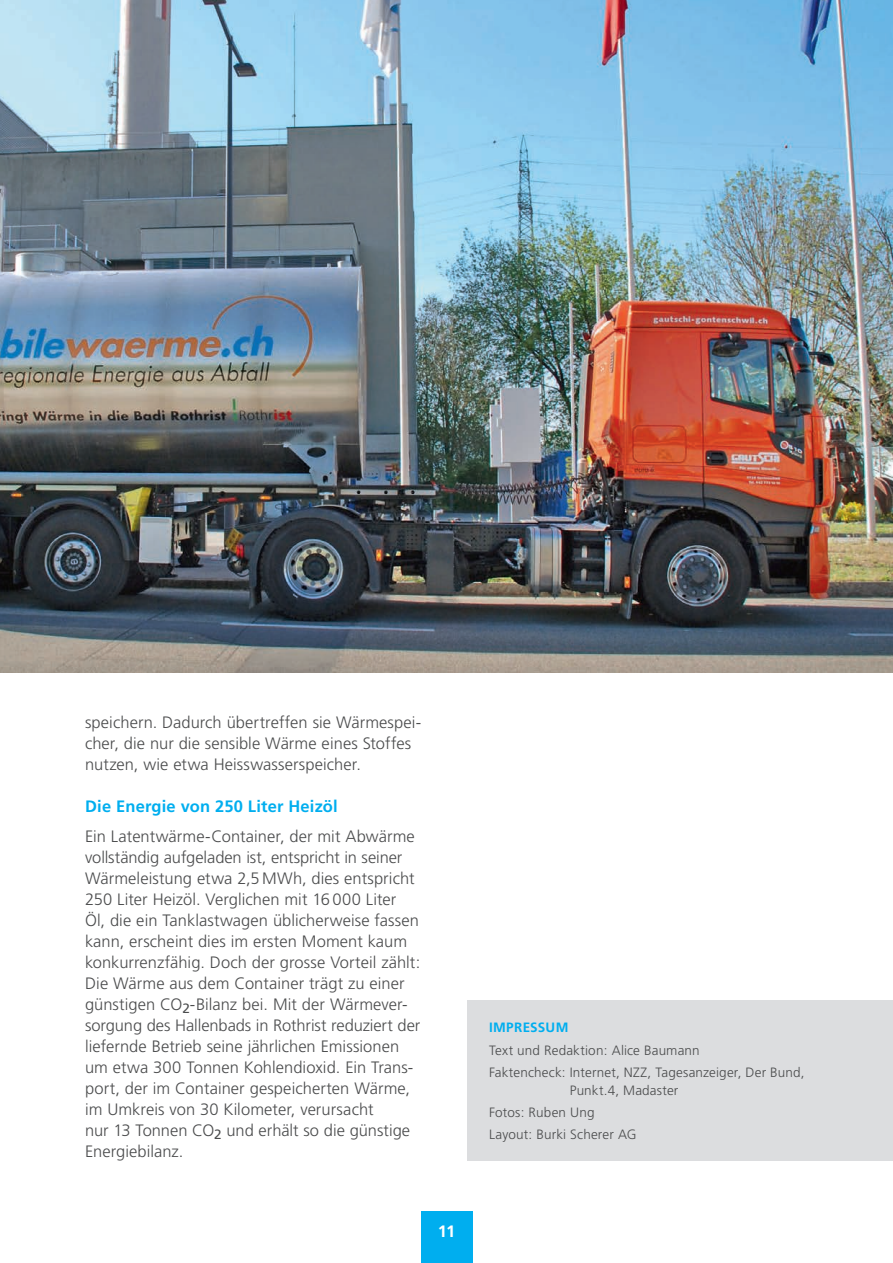
<style>
.page{position:relative;width:893px;height:1263px;background:#fff}
.page>*{position:absolute;margin:0;border:0;box-sizing:border-box;transform-origin:0 0}
.t1{font:300 16.5px/21px "Frutiger CE";letter-spacing:.005em;color:#4b4c4d}
.t2{font:700 16.5px "Frutiger CE";letter-spacing:.01em;color:#00aeef}
.t3{font:700 16.5px "Frutiger CE";color:#fff}
.t4{font:300 13.5px/22.2px "Frutiger CE";letter-spacing:.01em;color:#4b4c4d}
.t5{font:700 13.5px "Frutiger CE";letter-spacing:.025em;color:#00aeef}
</style>
<div class="page">
<div style="left:421px;top:1212px;width:51px;height:51px;background:#00aeef"></div>
<div style="left:468px;top:1001px;width:425px;height:160px;background:#dcdddf"></div>
<img style="left:0;top:0;width:893px;height:672px">
<p class="t1" style="left:85px;top:712px;width:338px">speichern. Dadurch übertreffen sie Wärmespei&shy;cher, die nur die sensible Wärme eines Stoffes nutzen, wie etwa Heisswasserspeicher.</p>
<p class="t2" style="left:85px;top:796px;width:254px">Die Energie von 250 Liter Heizöl</p>
<p class="t1" style="left:85px;top:825px;width:337px">Ein Latentwärme-Container, der mit Abwärme vollständig aufgeladen ist, entspricht in seiner Wärmeleistung etwa 2,5 MWh, dies entspricht 250 Liter Heizöl. Verglichen mit 16 000 Liter Öl, die ein Tanklastwagen üblicherweise fassen kann, erscheint dies im ersten Moment kaum konkurrenzfähig. Doch der grosse Vorteil zählt:<br>Die Wärme aus dem Container trägt zu einer günstigen CO<sub>2</sub>-Bilanz bei. Mit der Wärmever&shy;sorgung des Hallenbads in Rothrist reduziert der liefernde Betrieb seine jährlichen Emissionen um etwa 300 Tonnen Kohlendioxid. Ein Trans&shy;port, der im Container gespeicherten Wärme, im Umkreis von 30 Kilometer, verursacht<br>nur 13 Tonnen CO<sub>2</sub> und erhält so die günstige Energiebilanz.</p>
<p class="t3" style="left:438px;top:1222px;width:19px">11</p>
<p class="t5" style="left:489px;top:1020px;width:81px">IMPRESSUM</p>
<p class="t4" style="left:489px;top:1039px;width:317px">Text und Redaktion: Alice Baumann<br>Faktencheck: Internet, NZZ, Tagesanzeiger, Der Bund,</p>
<p class="t4" style="left:489px;top:1079px;width:191px;text-indent:81px">Punkt.4, Madaster<br>Fotos: Ruben Ung<br>Layout: Burki Scherer AG</p>
</div>
